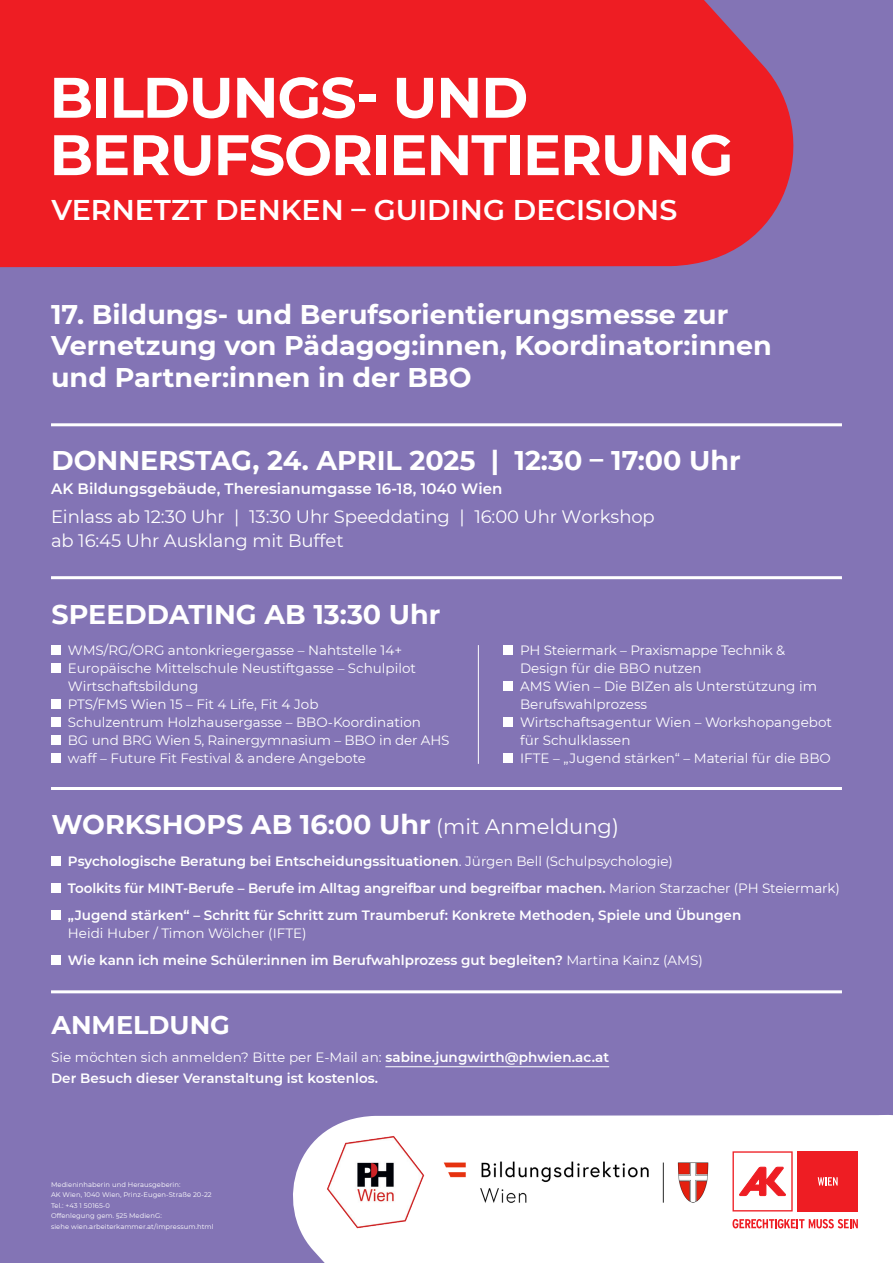
<style>
.page{position:relative;width:893px;height:1263px;background:#8374b5}
.page>*{position:absolute;margin:0;border:0;box-sizing:border-box;transform-origin:0 0}
.Einladung_Titel{font:700 57px "Montserrat";letter-spacing:-.02em;color:#fff}
.Einladung_Titel-2{font:600 28.5px "Montserrat";color:#fff}
.Einladung_Titel-3{font:700 27px "Montserrat";color:#fff}
.Einladung_Haupttext{font:700 27px "Montserrat";color:#fff}
.Einladung_Titel-4{font:700 25.5px "Montserrat";color:#fff}
.Einladung_Haupttext-2{font:18px/24px "Montserrat";letter-spacing:-.005em;color:#fff}
.Einladung_Haupttext-3{font:600 15px "Montserrat";letter-spacing:.005em;color:#fff}
.Einladung_Haupttext-4{font:13.5px/18px "Montserrat";color:#fff}
.Einladung_Haupttext-5{font:600 13.5px/18px "Montserrat";color:#fff}
.Einladung_Haupttext-6{font:6.75px "Montserrat";letter-spacing:.01em;color:#fff}
.s1{font-weight:400;font-size:21px}
.s2{font-weight:400}
.s3{font-weight:600}
</style>
<div class="page">
<div style="left:0;top:0;width:794px;height:268px;background:#ee1d23"></div>
<div style="left:293px;top:1115px;width:600px;height:148px;background:#fff"></div>
<hr style="left:51px;top:990px;width:791px;height:3px;background:#fff">
<hr style="left:385px;top:1066px;width:224px;height:1px;background:#fff">
<div style="left:51px;top:645px;width:9px;height:10px;background:#fff"></div>
<div style="left:51px;top:663px;width:9px;height:10px;background:#fff"></div>
<div style="left:51px;top:699px;width:9px;height:10px;background:#fff"></div>
<div style="left:51px;top:717px;width:9px;height:10px;background:#fff"></div>
<div style="left:51px;top:735px;width:9px;height:10px;background:#fff"></div>
<div style="left:51px;top:753px;width:9px;height:10px;background:#fff"></div>
<div style="left:503px;top:645px;width:10px;height:10px;background:#fff"></div>
<div style="left:503px;top:681px;width:10px;height:10px;background:#fff"></div>
<div style="left:503px;top:717px;width:10px;height:10px;background:#fff"></div>
<div style="left:503px;top:753px;width:10px;height:10px;background:#fff"></div>
<hr style="left:51px;top:423px;width:791px;height:3px;background:#fff">
<hr style="left:51px;top:576px;width:791px;height:3px;background:#fff">
<hr style="left:51px;top:787px;width:791px;height:3px;background:#fff">
<hr style="left:478px;top:645px;width:1px;height:119px;background:#fff">
<div style="left:51px;top:856px;width:9px;height:10px;background:#fff"></div>
<div style="left:51px;top:883px;width:9px;height:10px;background:#fff"></div>
<div style="left:51px;top:910px;width:9px;height:10px;background:#fff"></div>
<div style="left:51px;top:955px;width:9px;height:10px;background:#fff"></div>
<svg style="left:732px;top:1151px;width:61px;height:60px;background:#fac0c1"></svg>
<div style="left:798px;top:1151px;width:60px;height:60px;background:#ee1d23"></div>
<svg style="left:818px;top:1177px;width:20px;height:8px"></svg>
<svg style="left:732px;top:1219px;width:126px;height:9px"></svg>
<img style="left:441px;top:1148px;width:270px;height:68px">
<img style="left:327px;top:1136px;width:98px;height:92px">
<p class="Einladung_Titel" style="left:49px;top:56px;width:480px">BILDUNGS- UND</p>
<p class="Einladung_Titel" style="left:49px;top:114px;width:685px">BERUFSORIENTIERUNG</p>
<p class="Einladung_Titel-2" style="left:52px;top:190px;width:627px">VERNETZT DENKEN – GUIDING DECISIONS</p>
<p class="Einladung_Titel-3" style="left:51px;top:295px;width:679px">17. Bildungs- und Berufsorientierungsmesse zur</p>
<p class="Einladung_Titel-3" style="left:51px;top:326px;width:722px">Vernetzung von Pädagog:innen, Koordinator:innen</p>
<p class="Einladung_Titel-3" style="left:51px;top:358px;width:422px">und Partner:innen in der BBO</p>
<p class="Einladung_Haupttext" style="left:52px;top:441px;width:691px">DONNERSTAG, 24. APRIL 2025 | 12:30 – 17:00 Uhr</p>
<p class="Einladung_Haupttext-3" style="left:51px;top:478px;width:453px">AK Bildungsgebäude, Theresianumgasse 16-18, 1040 Wien</p>
<p class="Einladung_Haupttext-2" style="left:51px;top:504px;width:605px">Einlass ab 12:30 Uhr | 13:30 Uhr Speeddating | 16:00 Uhr Workshop ab 16:45 Uhr Ausklang mit Buffet</p>
<p class="Einladung_Titel-3" style="left:52px;top:595px;width:390px">SPEEDDATING AB 13:30 Uhr</p>
<p class="Einladung_Haupttext-4" style="left:68px;top:640px;width:336px">WMS/RG/ORG antonkriegergasse – Nahtstelle 14+</p>
<p class="Einladung_Haupttext-4" style="left:68px;top:658px;width:349px">Europäische Mittelschule Neustiftgasse – Schulpilot<br>Wirtschaftsbildung</p>
<p class="Einladung_Haupttext-4" style="left:68px;top:694px;width:252px">PTS/FMS Wien 15 – Fit 4 Life, Fit 4 Job</p>
<p class="Einladung_Haupttext-4" style="left:68px;top:712px;width:355px">Schulzentrum Holzhausergasse – BBO-Koordination</p>
<p class="Einladung_Haupttext-4" style="left:68px;top:730px;width:383px">BG und BRG Wien 5, Rainergymnasium – BBO in der AHS</p>
<p class="Einladung_Haupttext-4" style="left:68px;top:748px;width:300px">waff – Future Fit Festival &amp; andere Angebote</p>
<p class="Einladung_Haupttext-4" style="left:520px;top:640px;width:267px">PH Steiermark – Praxismappe Technik &amp;<br>Design für die BBO nutzen</p>
<p class="Einladung_Haupttext-4" style="left:520px;top:676px;width:298px">AMS Wien – Die BIZen als Unterstützung im<br>Berufswahlprozess</p>
<p class="Einladung_Haupttext-4" style="left:520px;top:712px;width:313px">Wirtschaftsagentur Wien – Workshopangebot für Schulklassen</p>
<p class="Einladung_Haupttext-4" style="left:520px;top:748px;width:312px">IFTE – „Jugend stärken“ – Material für die BBO</p>
<p class="Einladung_Titel-3" style="left:52px;top:805px;width:569px">WORKSHOPS AB 16:00 Uhr <span class="s1">(mit Anmeldung)</span></p>
<p class="Einladung_Haupttext-5" style="left:68px;top:851px;width:607px">Psychologische Beratung bei Entscheidungssituationen<span class="s2">. Jürgen Bell (Schulpsychologie)</span></p>
<p class="Einladung_Haupttext-5" style="left:68px;top:878px;width:773px">Toolkits für MINT-Berufe – Berufe im Alltag angreifbar und begreifbar machen. <span class="s2">Marion Starzacher (PH Steiermark)</span></p>
<p class="Einladung_Haupttext-5" style="left:68px;top:905px;width:675px">„Jugend stärken“ – Schritt für Schritt zum Traumberuf: Konkrete Methoden, Spiele und Übungen<br><span class="s2">Heidi Huber / Timon Wölcher (IFTE)</span></p>
<p class="Einladung_Haupttext-5" style="left:68px;top:950px;width:636px">Wie kann ich meine Schüler:innen im Berufwahlprozess gut begleiten? <span class="s2">Martina Kainz (AMS)</span></p>
<p class="Einladung_Titel-4" style="left:52px;top:1006px;width:180px">ANMELDUNG</p>
<p class="Einladung_Haupttext-4" style="left:51px;top:1048px;width:560px">Sie möchten sich anmelden? Bitte per E-Mail an: <span class="s3">sabine.jungwirth@phwien.ac.at</span></p>
<p class="Einladung_Haupttext-5" style="left:51px;top:1069px;width:329px">Der Besuch dieser Veranstaltung ist kostenlos.</p>
<p class="Einladung_Haupttext-6" style="left:51px;top:1179px;width:131px">Medieninhaberin und Herausgeberin:</p>
<p class="Einladung_Haupttext-6" style="left:51px;top:1190px;width:162px">AK Wien, 1040 Wien, Prinz-Eugen-Straße 20-22</p>
<p class="Einladung_Haupttext-6" style="left:51px;top:1200px;width:61px">Tel.: +43 1 50165-0</p>
<p class="Einladung_Haupttext-6" style="left:51px;top:1211px;width:112px">Offenlegung gem. §25 MedienG:</p>
<p class="Einladung_Haupttext-6" style="left:51px;top:1221px;width:164px">siehe wien.arbeiterkammer.at/impressum.html</p>
</div>
